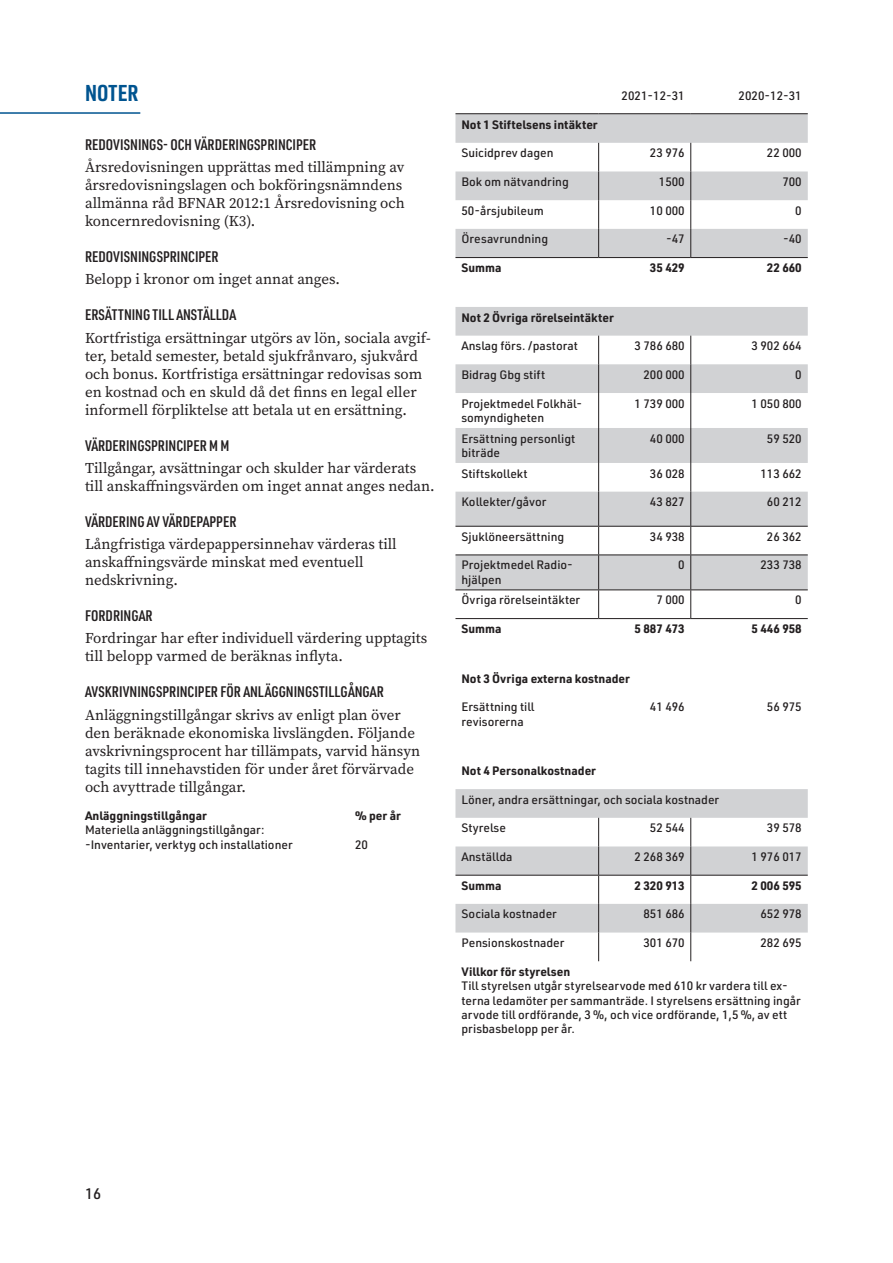
<style>
.page{position:relative;width:893px;height:1263px;background:#fff}
.page>*{position:absolute;margin:0;border:0;box-sizing:border-box;transform-origin:0 0}
.mellanrub_1{font:700 22.5px "URWDIN Cond";letter-spacing:.005em;color:#005490}
.bröd1{font:15px/18px "Source Serif Pro";color:#231f20}
.mellanrub_1-2{font:600 15px "URWDIN Cond";color:#231f20}
.t1{font:500 15px "URWDIN";color:#231f20}
.t2{font:500 12px/14.4px "URWDIN";color:#231f20}
.t3{font:700 12px "URWDIN";color:#231f20}
</style>
<div class="page">
<svg style="left:455px;top:114px;width:353px;height:818px"></svg>
<svg style="left:598px;top:143px;width:1px;height:114px"></svg>
<svg style="left:690px;top:143px;width:1px;height:114px"></svg>
<svg style="left:598px;top:336px;width:1px;height:57px"></svg>
<svg style="left:690px;top:336px;width:1px;height:57px"></svg>
<hr style="left:598px;top:393px;width:1px;height:35px;background:#231f20">
<hr style="left:690px;top:393px;width:1px;height:35px;background:#231f20">
<hr style="left:598px;top:428px;width:1px;height:35px;background:#231f20">
<hr style="left:690px;top:428px;width:1px;height:35px;background:#231f20">
<svg style="left:598px;top:463px;width:1px;height:29px"></svg>
<svg style="left:690px;top:463px;width:1px;height:29px"></svg>
<hr style="left:598px;top:492px;width:1px;height:34px;background:#231f20">
<hr style="left:690px;top:492px;width:1px;height:34px;background:#231f20">
<svg style="left:598px;top:527px;width:1px;height:27px"></svg>
<svg style="left:690px;top:527px;width:1px;height:27px"></svg>
<hr style="left:598px;top:555px;width:1px;height:34px;background:#231f20">
<hr style="left:690px;top:555px;width:1px;height:34px;background:#231f20">
<svg style="left:598px;top:590px;width:1px;height:28px"></svg>
<svg style="left:690px;top:590px;width:1px;height:28px"></svg>
<svg style="left:598px;top:818px;width:1px;height:143px"></svg>
<svg style="left:690px;top:818px;width:1px;height:143px"></svg>
<hr style="left:455px;top:113px;width:144px;height:1px;background:#231f20">
<hr style="left:599px;top:113px;width:92px;height:1px;background:#231f20">
<hr style="left:691px;top:113px;width:117px;height:1px;background:#231f20">
<hr style="left:455px;top:257px;width:144px;height:1px;background:#231f20">
<hr style="left:599px;top:257px;width:92px;height:1px;background:#231f20">
<hr style="left:691px;top:257px;width:117px;height:1px;background:#231f20">
<hr style="left:455px;top:526px;width:144px;height:1px;background:#231f20">
<hr style="left:599px;top:526px;width:92px;height:1px;background:#231f20">
<hr style="left:691px;top:526px;width:117px;height:1px;background:#231f20">
<hr style="left:455px;top:554px;width:144px;height:1px;background:#231f20">
<hr style="left:599px;top:554px;width:92px;height:1px;background:#231f20">
<hr style="left:691px;top:554px;width:117px;height:1px;background:#231f20">
<hr style="left:455px;top:589px;width:144px;height:1px;background:#231f20">
<hr style="left:599px;top:589px;width:92px;height:1px;background:#231f20">
<hr style="left:691px;top:589px;width:117px;height:1px;background:#231f20">
<hr style="left:455px;top:618px;width:144px;height:1px;background:#231f20">
<hr style="left:599px;top:618px;width:92px;height:1px;background:#231f20">
<hr style="left:691px;top:618px;width:117px;height:1px;background:#231f20">
<hr style="left:455px;top:875px;width:144px;height:1px;background:#231f20">
<hr style="left:599px;top:875px;width:92px;height:1px;background:#231f20">
<hr style="left:691px;top:875px;width:117px;height:1px;background:#231f20">
<hr style="left:0;top:112px;width:140px;height:2px;background:#005490">
<p class="mellanrub_1" style="left:85px;top:78px;width:55px">NOTER</p>
<p class="mellanrub_1-2" style="left:85px;top:134px;width:233px">REDOVISNINGS- OCH VÄRDERINGSPRINCIPER</p>
<p class="bröd1" style="left:85px;top:158px;width:321px">Årsredovisningen upprättas med tillämpning av årsredovisningslagen och bokföringsnämndens allmänna råd BFNAR 2012:1 Årsredovisning och koncernredovisning (K3).</p>
<p class="mellanrub_1-2" style="left:85px;top:247px;width:135px">REDOVISNINGSPRINCIPER</p>
<p class="bröd1" style="left:85px;top:270px;width:256px">Belopp i kronor om inget annat anges.</p>
<p class="mellanrub_1-2" style="left:85px;top:305px;width:153px">ERSÄTTNING TILL ANSTÄLLDA</p>
<p class="bröd1" style="left:85px;top:329px;width:347px">Kortfristiga ersättningar utgörs av lön, sociala avgif&shy;ter, betald semester, betald sjukfrånvaro, sjukvård och bonus. Kortfristiga ersättningar redovisas som en kostnad och en skuld då det finns en legal eller informell förpliktelse att betala ut en ersättning.</p>
<p class="mellanrub_1-2" style="left:85px;top:435px;width:146px">VÄRDERINGSPRINCIPER M M</p>
<p class="bröd1" style="left:85px;top:459px;width:351px">Tillgångar, avsättningar och skulder har värderats till anskaffningsvärden om inget annat anges nedan.</p>
<p class="mellanrub_1-2" style="left:85px;top:511px;width:153px">VÄRDERING AV VÄRDEPAPPER</p>
<p class="bröd1" style="left:85px;top:535px;width:313px">Långfristiga värdepappersinnehav värderas till anskaffningsvärde minskat med eventuell nedskrivning.</p>
<p class="mellanrub_1-2" style="left:85px;top:606px;width:69px">FORDRINGAR</p>
<p class="bröd1" style="left:85px;top:629px;width:344px">Fordringar har efter individuell värdering upptagits till belopp varmed de beräknas inflyta.</p>
<p class="mellanrub_1-2" style="left:85px;top:682px;width:300px">AVSKRIVNINGSPRINCIPER FÖR ANLÄGGNINGSTILLGÅNGAR</p>
<p class="bröd1" style="left:85px;top:706px;width:337px">Anläggningstillgångar skrivs av enligt plan över den beräknade ekonomiska livslängden. Följande avskrivningsprocent har tillämpats, varvid hänsyn tagits till innehavstiden för under året förvärvade och avyttrade tillgångar.</p>
<p class="t3" style="left:85px;top:807px;width:123px">Anläggningstillgångar</p>
<p class="t3" style="left:355px;top:807px;width:47px">% per år</p>
<p class="t2" style="left:85px;top:822px;width:181px">Materiella anläggningstillgångar:</p>
<p class="t2" style="left:85px;top:837px;width:209px">-Inventarier, verktyg och installationer</p>
<p class="t2" style="left:355px;top:837px;width:14px">20</p>
<p class="t2" style="left:622px;top:88px;width:65px">2021-12-31</p>
<p class="t2" style="left:739px;top:88px;width:65px">2020-12-31</p>
<p class="t3" style="left:461px;top:116px;width:138px">Not 1 Stiftelsens intäkter</p>
<p class="t2" style="left:461px;top:145px;width:94px">Suicidprev dagen</p>
<p class="t2" style="left:650px;top:145px;width:36px">23 976</p>
<p class="t2" style="left:767px;top:145px;width:36px">22 000</p>
<p class="t2" style="left:461px;top:174px;width:109px">Bok om nätvandring</p>
<p class="t2" style="left:659px;top:174px;width:27px">1500</p>
<p class="t2" style="left:782px;top:174px;width:21px">700</p>
<p class="t2" style="left:461px;top:203px;width:84px">50-årsjubileum</p>
<p class="t2" style="left:650px;top:203px;width:36px">10 000</p>
<p class="t2" style="left:795px;top:203px;width:8px">0</p>
<p class="t2" style="left:461px;top:232px;width:88px">Öresavrundning</p>
<p class="t2" style="left:666px;top:232px;width:20px">-47</p>
<p class="t2" style="left:783px;top:232px;width:20px">-40</p>
<p class="t3" style="left:461px;top:260px;width:42px">Summa</p>
<p class="t3" style="left:650px;top:260px;width:36px">35 429</p>
<p class="t3" style="left:767px;top:260px;width:36px">22 660</p>
<p class="t3" style="left:461px;top:309px;width:154px">Not 2 Övriga rörelseintäkter</p>
<p class="t2" style="left:461px;top:338px;width:118px">Anslag förs. /pastorat</p>
<p class="t2" style="left:635px;top:338px;width:52px">3 786 680</p>
<p class="t2" style="left:752px;top:338px;width:52px">3 902 664</p>
<p class="t2" style="left:461px;top:367px;width:85px">Bidrag Gbg stift</p>
<p class="t2" style="left:643px;top:367px;width:43px">200 000</p>
<p class="t2" style="left:795px;top:367px;width:8px">0</p>
<p class="t2" style="left:461px;top:396px;width:122px">Projektmedel Folkhäl&shy;somyndigheten</p>
<p class="t2" style="left:635px;top:396px;width:52px">1 739 000</p>
<p class="t2" style="left:752px;top:396px;width:52px">1 050 800</p>
<p class="t2" style="left:461px;top:431px;width:115px">Ersättning personligt biträde</p>
<p class="t2" style="left:650px;top:431px;width:36px">40 000</p>
<p class="t2" style="left:767px;top:431px;width:36px">59 520</p>
<p class="t2" style="left:461px;top:466px;width:68px">Stiftskollekt</p>
<p class="t2" style="left:650px;top:466px;width:36px">36 028</p>
<p class="t2" style="left:760px;top:466px;width:43px">113 662</p>
<p class="t2" style="left:461px;top:494px;width:86px">Kollekter/gåvor</p>
<p class="t2" style="left:650px;top:494px;width:36px">43 827</p>
<p class="t2" style="left:767px;top:494px;width:36px">60 212</p>
<p class="t2" style="left:461px;top:529px;width:104px">Sjuklöneersättning</p>
<p class="t2" style="left:650px;top:529px;width:36px">34 938</p>
<p class="t2" style="left:767px;top:529px;width:36px">26 362</p>
<p class="t2" style="left:461px;top:558px;width:113px">Projektmedel Radio&shy;hjälpen</p>
<p class="t2" style="left:678px;top:558px;width:8px">0</p>
<p class="t2" style="left:760px;top:558px;width:43px">233 738</p>
<p class="t2" style="left:461px;top:593px;width:120px">Övriga rörelseintäkter</p>
<p class="t2" style="left:656px;top:593px;width:30px">7 000</p>
<p class="t2" style="left:795px;top:593px;width:8px">0</p>
<p class="t3" style="left:461px;top:621px;width:42px">Summa</p>
<p class="t3" style="left:635px;top:621px;width:52px">5 887 473</p>
<p class="t3" style="left:752px;top:621px;width:52px">5 446 958</p>
<p class="t3" style="left:461px;top:670px;width:170px">Not 3 Övriga externa kostnader</p>
<p class="t2" style="left:461px;top:699px;width:75px">Ersättning till revisorerna</p>
<p class="t2" style="left:650px;top:699px;width:36px">41 496</p>
<p class="t2" style="left:767px;top:699px;width:36px">56 975</p>
<p class="t3" style="left:461px;top:762px;width:136px">Not 4 Personalkostnader</p>
<p class="t2" style="left:461px;top:792px;width:259px">Löner, andra ersättningar, och sociala kostnader</p>
<p class="t2" style="left:461px;top:820px;width:46px">Styrelse</p>
<p class="t2" style="left:650px;top:820px;width:36px">52 544</p>
<p class="t2" style="left:767px;top:820px;width:36px">39 578</p>
<p class="t2" style="left:461px;top:849px;width:52px">Anställda</p>
<p class="t2" style="left:635px;top:849px;width:52px">2 268 369</p>
<p class="t2" style="left:752px;top:849px;width:52px">1 976 017</p>
<p class="t3" style="left:461px;top:877px;width:42px">Summa</p>
<p class="t3" style="left:635px;top:877px;width:52px">2 320 913</p>
<p class="t3" style="left:752px;top:877px;width:52px">2 006 595</p>
<p class="t2" style="left:461px;top:906px;width:97px">Sociala kostnader</p>
<p class="t2" style="left:643px;top:906px;width:43px">851 686</p>
<p class="t2" style="left:760px;top:906px;width:43px">652 978</p>
<p class="t2" style="left:461px;top:935px;width:104px">Pensionskostnader</p>
<p class="t2" style="left:643px;top:935px;width:43px">301 670</p>
<p class="t2" style="left:760px;top:935px;width:43px">282 695</p>
<p class="t3" style="left:461px;top:963px;width:110px">Villkor för styrelsen</p>
<p class="t2" style="left:461px;top:978px;width:341px">Till styrelsen utgår styrelsearvode med 610 kr vardera till ex&shy;terna ledamöter per sammanträde. I styrelsens ersättning ingår arvode till ordförande, 3 %, och vice ordförande, 1,5 %, av ett prisbasbelopp per år.</p>
<p class="t1" style="left:85px;top:1184px;width:18px">16</p>
</div>
